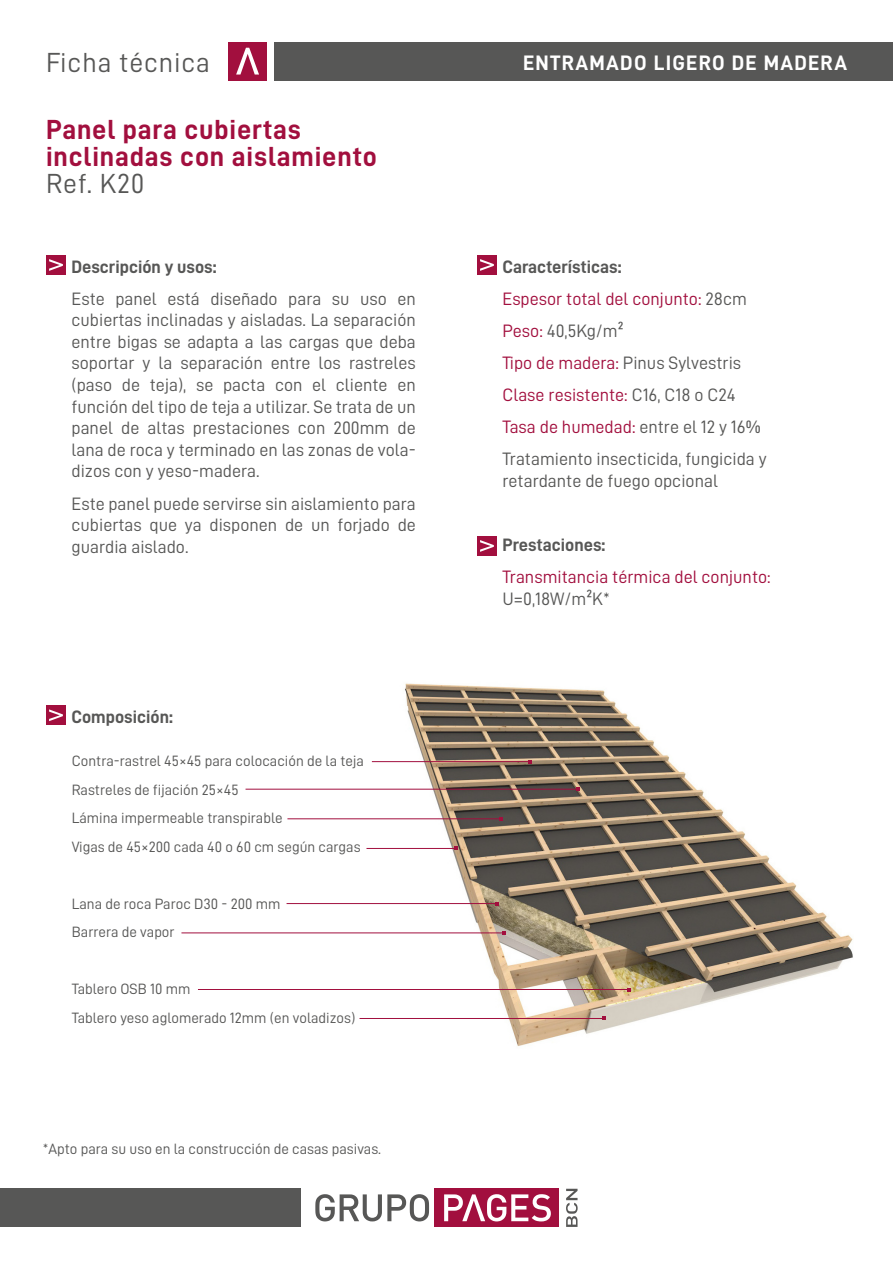
<style>
.page{position:relative;width:893px;height:1263px;background:#fff}
.page>*{position:absolute;margin:0;border:0;box-sizing:border-box;transform-origin:0 0}
.t1{font:27.75px/27px "D DIN Bold";letter-spacing:.03em;color:#a20f3e}
.t2{font:27.75px "D DIN";letter-spacing:.03em;color:#575756}
.t3{font:21px "D DIN Bold";letter-spacing:.06em;color:#fff}
.t4{font:18px/21.6px "D DIN";color:#575756;text-align:justify}
.t5{font:18px "D DIN Bold";color:#575756}
.t6{font:18px "D DIN";color:#a20f3e}
.t7{font:15px/28.5px "D DIN";color:#575756}
.s1{color:#a20f3e}
</style>
<div class="page">
<div style="left:228px;top:42px;width:39px;height:38px;background:#a20f3e"></div>
<svg style="left:236px;top:48px;width:23px;height:27px"></svg>
<div style="left:46px;top:255px;width:20px;height:20px;background:#a20f3e"></div>
<svg style="left:49px;top:259px;width:14px;height:12px"></svg>
<div style="left:274px;top:42px;width:619px;height:38px;background:#575756"></div>
<div style="left:434px;top:1189px;width:125px;height:38px;background:#a20f3e"></div>
<svg style="left:315px;top:1194px;width:114px;height:27px"></svg>
<svg style="left:444px;top:1194px;width:107px;height:27px"></svg>
<svg style="left:566px;top:1189px;width:12px;height:38px"></svg>
<div style="left:0;top:1189px;width:301px;height:38px;background:#575756"></div>
<div style="left:46px;top:705px;width:20px;height:20px;background:#a20f3e"></div>
<svg style="left:49px;top:709px;width:14px;height:12px"></svg>
<div style="left:477px;top:255px;width:20px;height:20px;background:#a20f3e"></div>
<svg style="left:480px;top:259px;width:14px;height:12px"></svg>
<div style="left:477px;top:536px;width:20px;height:20px;background:#a20f3e"></div>
<svg style="left:480px;top:540px;width:14px;height:12px"></svg>
<img style="left:386px;top:683px;width:467px;height:364px">
<hr style="left:372px;top:761px;width:158px;height:1px;background:#a20f3e">
<hr style="left:246px;top:789px;width:332px;height:1px;background:#a20f3e">
<hr style="left:287px;top:818px;width:214px;height:1px;background:#a20f3e">
<hr style="left:366px;top:848px;width:90px;height:1px;background:#a20f3e">
<hr style="left:287px;top:903px;width:210px;height:1px;background:#a20f3e">
<hr style="left:181px;top:932px;width:323px;height:1px;background:#a20f3e">
<hr style="left:198px;top:989px;width:431px;height:1px;background:#a20f3e">
<hr style="left:360px;top:1018px;width:244px;height:1px;background:#a20f3e">
<h1 class="t2" style="left:46px;top:52px;width:165px">Ficha técnica</h1>
<h1 class="t1" style="left:46px;top:119px;width:332px">Panel para cubiertas inclinadas con aislamiento</h1>
<h1 class="t2" style="left:46px;top:174px;width:100px">Ref. K20</h1>
<p class="t5" style="left:72px;top:260px;width:147px">Descripción y usos:</p>
<p class="t4" style="left:72px;top:289px;width:346px">Este panel está diseñado para su uso en cubiertas inclinadas y aisladas. La separación entre bigas se adapta a las cargas que deba soportar y la separación entre los rastreles (paso de teja), se pacta con el cliente en función del tipo de teja a utilizar. Se trata de un panel de altas prestaciones con 200mm de lana de roca y terminado en las zonas de vola&shy;dizos con y yeso-madera.</p>
<p class="t4" style="left:72px;top:494px;width:346px">Este panel puede servirse sin aislamiento para cubiertas que ya disponen de un forjado de guardia aislado.</p>
<p class="t5" style="left:72px;top:710px;width:103px">Composición:</p>
<p class="t7" style="left:72px;top:748px;width:294px">Contra-rastrel 45×45 para colocación de la teja Rastreles de fijación 25×45<br>Lámina impermeable transpirable<br>Vigas de 45×200 cada 40 o 60 cm según cargas</p>
<p class="t7" style="left:72px;top:890px;width:210px">Lana de roca Paroc D30 - 200 mm<br>Barrera de vapor</p>
<p class="t7" style="left:72px;top:976px;width:285px">Tablero OSB 10 mm<br>Tablero yeso aglomerado 12mm (en voladizos)</p>
<p class="t7" style="left:43px;top:1135px;width:340px">*Apto para su uso en la construcción de casas pasivas.</p>
<p class="t3" style="left:523px;top:55px;width:326px">ENTRAMADO LIGERO DE MADERA</p>
<p class="t5" style="left:502px;top:260px;width:121px">Características:</p>
<p class="t4" style="left:502px;top:284px;width:266px;line-height:32.1px;text-align:left"><span class="s1">Espesor total del conjunto:</span> 28cm<br><span class="s1">Peso:</span> 40,5Kg/m²<br><span class="s1">Tipo de madera:</span> Pinus Sylvestris<br><span class="s1">Clase resistente:</span> C16, C18 o C24<br><span class="s1">Tasa de humedad:</span> entre el 12 y 16%<br>Tratamiento insecticida, fungicida y</p>
<p class="t4" style="left:502px;top:471px;width:217px">retardante de fuego opcional</p>
<p class="t5" style="left:502px;top:538px;width:104px">Prestaciones:</p>
<p class="t6" style="left:502px;top:571px;width:270px">Transmitancia térmica del conjunto:</p>
<p class="t4" style="left:502px;top:589px;width:109px">U=0,18W/m²K*</p>
</div>
